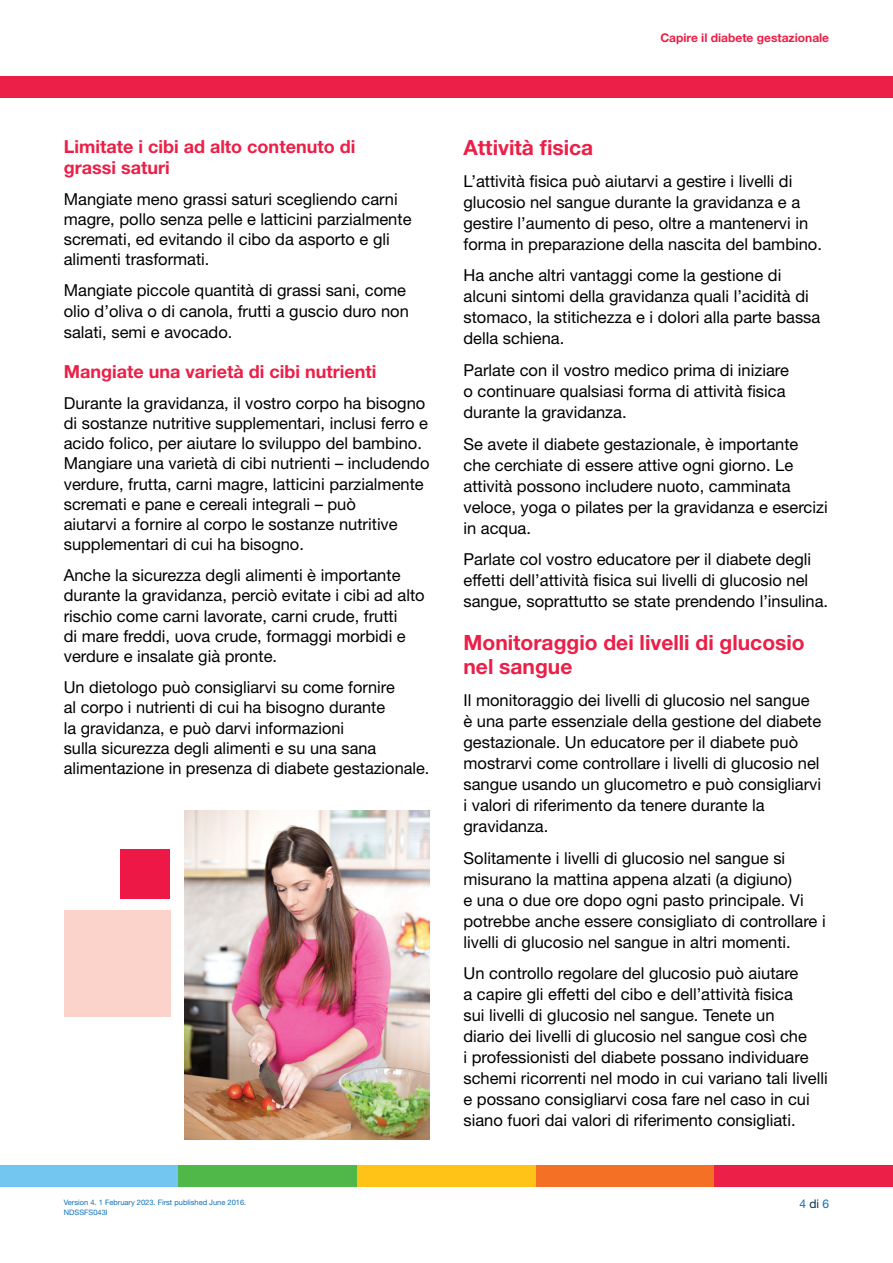
<style>
.page{position:relative;width:893px;height:1263px;background:#fff}
.page>*{position:absolute;margin:0;border:0;box-sizing:border-box;transform-origin:0 0}
.t1{font:700 21px/24px "Helvetica Neue LT Std";color:#eb1f47}
.t2{font:700 18px/21px "Helvetica Neue LT Std";color:#eb1f47}
.t3{font:16.5px/21px "Helvetica Neue LT Std";color:#000}
.t4{font:700 12px "Helvetica Neue LT Std";color:#eb1f47}
.t5{font:12px "Helvetica Neue LT Std";color:#0e70b8}
.t6{font:7.5px/10.5px "Helvetica Neue LT Std";color:#0e70b8}
.s1{color:#02314b}
</style>
<div class="page">
<div style="left:0;top:77px;width:893px;height:21px;background:#eb1f47"></div>
<div style="left:0;top:1165px;width:179px;height:22px;background:#72c6ef"></div>
<div style="left:179px;top:1165px;width:178px;height:22px;background:#50b848"></div>
<div style="left:357px;top:1165px;width:179px;height:22px;background:#ffc216"></div>
<div style="left:536px;top:1165px;width:178px;height:22px;background:#f37024"></div>
<div style="left:714px;top:1165px;width:179px;height:22px;background:#eb1f47"></div>
<img style="left:184px;top:810px;width:245px;height:330px">
<div style="left:120px;top:849px;width:50px;height:49px;background:#ed1846"></div>
<div style="left:64px;top:910px;width:106px;height:106px;background:#fcd3cb"></div>
<p class="t4" style="left:660px;top:30px;width:170px">Capire il diabete gestazionale</p>
<p class="t2" style="left:64px;top:135px;width:293px">Limitate i cibi ad alto contenuto di grassi saturi</p>
<p class="t3" style="left:64px;top:188px;width:349px;line-height:20.2px">Mangiate meno grassi saturi scegliendo carni magre, pollo senza pelle e latticini parzialmente scremati, ed evitando il cibo da asporto e gli alimenti trasformati.</p>
<p class="t3" style="left:64px;top:280px;width:347px">Mangiate piccole quantità di grassi sani, come olio d’oliva o di canola, frutti a guscio duro non salati, semi e avocado.</p>
<p class="t2" style="left:64px;top:360px;width:314px">Mangiate una varietà di cibi nutrienti</p>
<p class="t3" style="left:64px;top:392px;width:367px;line-height:20.2px">Durante la gravidanza, il vostro corpo ha bisogno di sostanze nutritive supplementari, inclusi ferro e acido folico, per aiutare lo sviluppo del bambino.<br>Mangiare una varietà di cibi nutrienti – includendo verdure, frutta, carni magre, latticini parzialmente scremati e pane e cereali integrali – può<br>aiutarvi a fornire al corpo le sostanze nutritive supplementari di cui ha bisogno.</p>
<p class="t3" style="left:64px;top:565px;width:362px;line-height:20.2px">Anche la sicurezza degli alimenti è importante durante la gravidanza, perciò evitate i cibi ad alto rischio come carni lavorate, carni crude, frutti<br>di mare freddi, uova crude, formaggi morbidi e verdure e insalate già pronte.</p>
<p class="t3" style="left:64px;top:677px;width:367px;line-height:20.2px">Un dietologo può consigliarvi su come fornire<br>al corpo i nutrienti di cui ha bisogno durante<br>la gravidanza, e può darvi informazioni<br>sulla sicurezza degli alimenti e su una sana alimentazione in presenza di diabete gestazionale.</p>
<p class="t6" style="left:64px;top:1196px;width:184px">Version 4. 1 February 2023. First published June 2016.<br>NDSSFS043I</p>
<p class="t1" style="left:463px;top:135px;width:131px">Attività fisica</p>
<p class="t3" style="left:463px;top:170px;width:360px">L’attività fisica può aiutarvi a gestire i livelli di glucosio nel sangue durante la gravidanza e a gestire l’aumento di peso, oltre a mantenervi in forma in preparazione della nascita del bambino.</p>
<p class="t3" style="left:463px;top:265px;width:358px">Ha anche altri vantaggi come la gestione di alcuni sintomi della gravidanza quali l’acidità di stomaco, la stitichezza e i dolori alla parte bassa della schiena.</p>
<p class="t3" style="left:463px;top:359px;width:327px">Parlate con il vostro medico prima di iniziare o continuare qualsiasi forma di attività fisica durante la gravidanza.</p>
<p class="t3" style="left:463px;top:433px;width:366px">Se avete il diabete gestazionale, è importante che cerchiate di essere attive ogni giorno. Le attività possono includere nuoto, camminata veloce, yoga o pilates per la gravidanza e esercizi in acqua.</p>
<p class="t3" style="left:463px;top:549px;width:366px">Parlate col vostro educatore per il diabete degli effetti dell’attività fisica sui livelli di glucosio nel sangue, soprattutto se state prendendo l’insulina.</p>
<p class="t1" style="left:463px;top:630px;width:343px">Monitoraggio dei livelli di glucosio nel sangue</p>
<p class="t3" style="left:463px;top:689px;width:359px">Il monitoraggio dei livelli di glucosio nel sangue è una parte essenziale della gestione del diabete gestazionale. Un educatore per il diabete può mostrarvi come controllare i livelli di glucosio nel sangue usando un glucometro e può consigliarvi i valori di riferimento da tenere durante la gravidanza.</p>
<p class="t3" style="left:463px;top:847px;width:364px">Solitamente i livelli di glucosio nel sangue si misurano la mattina appena alzati (a digiuno)<br>e una o due ore dopo ogni pasto principale. Vi potrebbe anche essere consigliato di controllare i livelli di glucosio nel sangue in altri momenti.</p>
<p class="t3" style="left:463px;top:963px;width:366px">Un controllo regolare del glucosio può aiutare<br>a capire gli effetti del cibo e dell’attività fisica<br>sui livelli di glucosio nel sangue. Tenete un<br>diario dei livelli di glucosio nel sangue così che<br>i professionisti del diabete possano individuare schemi ricorrenti nel modo in cui variano tali livelli e possano consigliarvi cosa fare nel caso in cui siano fuori dai valori di riferimento consigliati.</p>
<p class="t5" style="left:799px;top:1196px;width:31px">4 <span class="s1">di</span> 6</p>
</div>
